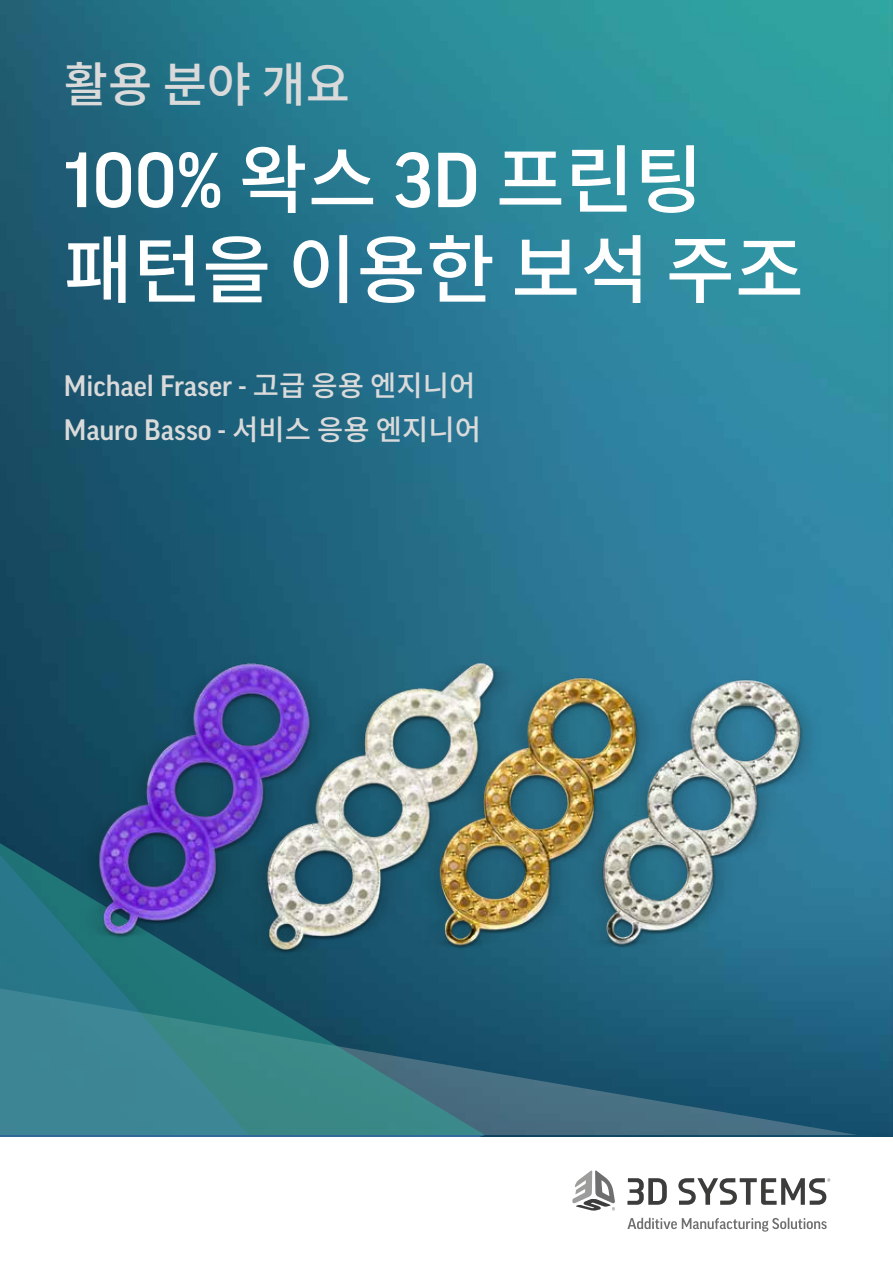
<style>
.page{position:relative;width:893px;height:1263px;background:#fff}
.page>*{position:absolute;margin:0;border:0;box-sizing:border-box;transform-origin:0 0}
.t1{font:500 75px "Good Pro";color:#fff}
.t2{font:500 75px "Noto Sans CJ Kkr";color:#fff}
.t3{font:500 48px "Noto Sans CJ Kkr";color:#dadada}
.t4{font:500 28.5px/43.5px "Good Pro";color:#dadada}
.s1{font-family:"Noto Sans CJ Kkr"}
</style>
<div class="page">
<img style="left:0;top:0;width:893px;height:1137px">
<svg style="left:485px;top:909px;width:372px;height:226px;fill:#1b5774"></svg>
<svg style="left:249px;top:1044px;width:236px;height:91px;fill:#3b8886"></svg>
<svg style="left:0;top:745px;width:249px;height:390px;fill:#3c8594"></svg>
<svg style="left:0;top:1135px;width:485px;height:2px"></svg>
<img style="left:45px;top:563px;width:803px;height:481px">
<svg style="left:627px;top:1218px;width:200px;height:13px"></svg>
<svg style="left:627px;top:1178px;width:40px;height:27px"></svg>
<svg style="left:678px;top:1178px;width:152px;height:27px"></svg>
<svg style="left:572px;top:1170px;width:43px;height:41px"></svg>
<h2 class="t3" style="left:64px;top:57px;width:288px">활용 분야 개요</h2>
<h1 class="t1" style="left:64px;top:138px;width:641px">100% <span class="s1">왁스</span> 3D <span class="s1">프린팅</span></h1>
<h1 class="t2" style="left:64px;top:227px;width:742px">패턴을 이용한 보석 주조</h1>
<p class="t4" style="left:64px;top:364px;width:419px">Michael Fraser - <span class="s1">고급 응용 엔지니어<br></span>Mauro Basso - <span class="s1">서비스 응용 엔지니어</span></p>
</div>
